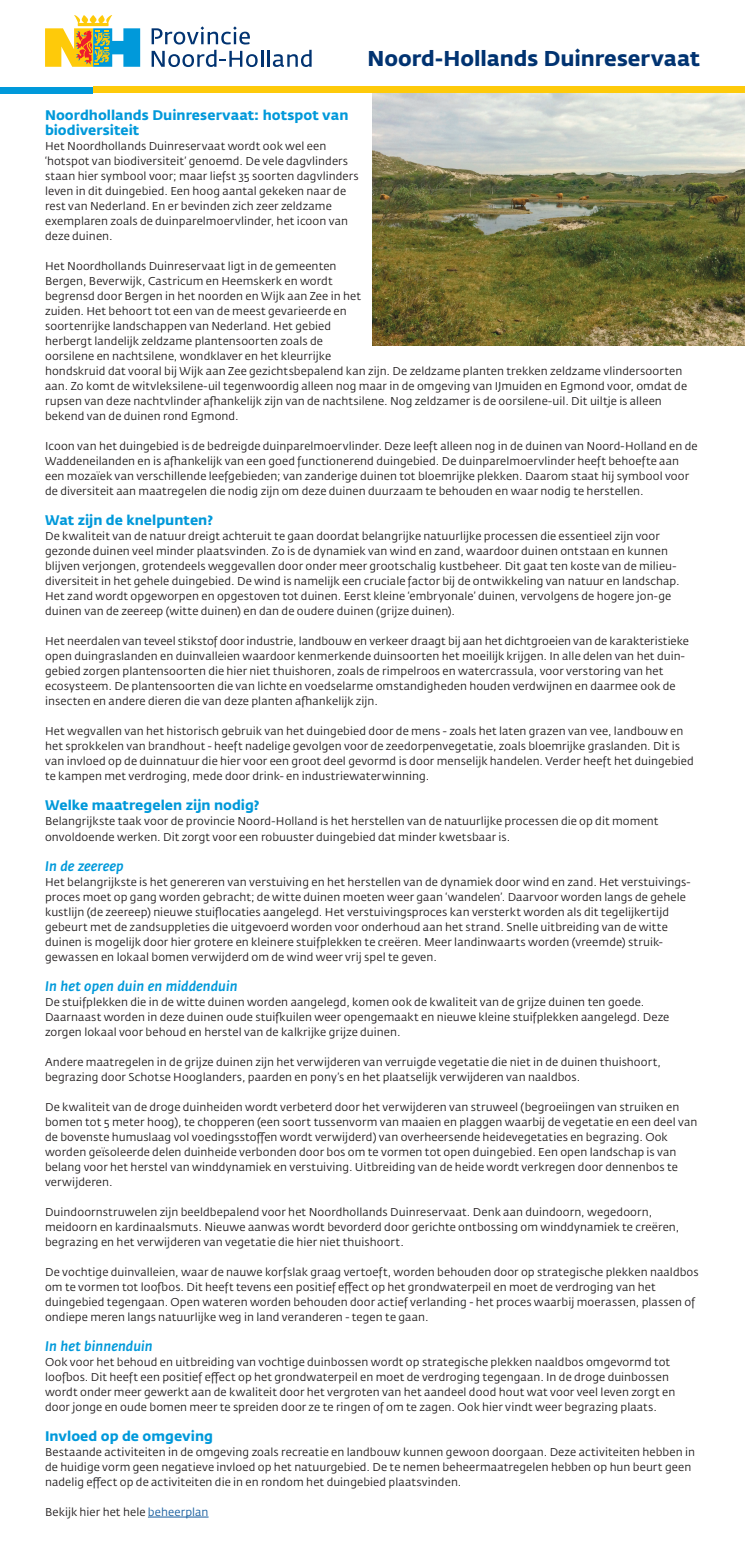
<style>
.page{position:relative;width:745px;height:1560px;background:#fff}
.page>*{position:absolute;margin:0;border:0;box-sizing:border-box;transform-origin:0 0}
.t1{font:700 21.25px "Fedra Sans Std";color:#013371}
.t2{font:700 13.75px/15px "Fedra Sans Std";color:#0099da}
.t3{font:italic 500 13.75px "Fedra Sans Std";letter-spacing:.005em;color:#0099da}
.t4{font:11.25px/15px "Fedra Sans Std";letter-spacing:.005em;color:#231f20}
.s1{color:#175d9e}
</style>
<div class="page">
<hr style="left:148px;top:1516px;width:60px;height:1px;background:#175d9e">
<svg style="left:45px;top:15px;width:95px;height:52px"></svg>
<svg style="left:151px;top:26px;width:160px;height:41px"></svg>
<div style="left:0;top:87px;width:93px;height:7px;background:#0099da"></div>
<div style="left:93px;top:86px;width:651px;height:7px;background:#feca0a"></div>
<img style="left:372px;top:94px;width:372px;height:251px">
<h1 class="t1" style="left:367px;top:45px;width:333px">Noord-Hollands Duinreservaat</h1>
<p class="t2" style="left:45px;top:108px;width:305px">Noordhollands Duinreservaat: hotspot van biodiversiteit</p>
<p class="t4" style="left:45px;top:139px;width:315px">Het Noordhollands Duinreservaat wordt ook wel een ‘hotspot van biodiversiteit’ genoemd. De vele dagvlinders staan hier symbool voor; maar liefst 35 soorten dagvlinders leven in dit duingebied. Een hoog aantal gekeken naar de rest van Nederland. En er bevinden zich zeer zeldzame exemplaren zoals de duinparelmoervlinder, het icoon van deze duinen.</p>
<p class="t4" style="left:45px;top:259px;width:643px">Het Noordhollands Duinreservaat ligt in de gemeenten<br>Bergen, Beverwijk, Castricum en Heemskerk en wordt<br>begrensd door Bergen in het noorden en Wijk aan Zee in het<br>zuiden. Het behoort tot een van de meest gevarieerde en<br>soortenrijke landschappen van Nederland. Het gebied<br>herbergt landelijk zeldzame plantensoorten zoals de<br>oorsilene en nachtsilene, wondklaver en het kleurrijke<br>hondskruid dat vooral bij Wijk aan Zee gezichtsbepalend kan zijn. De zeldzame planten trekken zeldzame vlindersoorten aan. Zo komt de witvleksilene-uil tegenwoordig alleen nog maar in de omgeving van IJmuiden en Egmond voor, omdat de rupsen van deze nachtvlinder afhankelijk zijn van de nachtsilene. Nog zeldzamer is de oorsilene-uil. Dit uiltje is alleen bekend van de duinen rond Egmond.</p>
<p class="t4" style="left:45px;top:439px;width:653px">Icoon van het duingebied is de bedreigde duinparelmoervlinder. Deze leeft alleen nog in de duinen van Noord-Holland en de Waddeneilanden en is afhankelijk van een goed functionerend duingebied. De duinparelmoervlinder heeft behoefte aan een mozaïek van verschillende leefgebieden; van zanderige duinen tot bloemrijke plekken. Daarom staat hij symbool voor de diversiteit aan maatregelen die nodig zijn om deze duinen duurzaam te behouden en waar nodig te herstellen.</p>
<p class="t2" style="left:45px;top:513px;width:169px">Wat zijn de knelpunten?</p>
<p class="t4" style="left:45px;top:529px;width:635px">De kwaliteit van de natuur dreigt achteruit te gaan doordat belangrijke natuurlijke processen die essentieel zijn voor gezonde duinen veel minder plaatsvinden. Zo is de dynamiek van wind en zand, waardoor duinen ontstaan en kunnen blijven verjongen, grotendeels weggevallen door onder meer grootschalig kustbeheer. Dit gaat ten koste van de milieu&shy;diversiteit in het gehele duingebied. De wind is namelijk een cruciale factor bij de ontwikkeling van natuur en landschap.<br>Het zand wordt opgeworpen en opgestoven tot duinen. Eerst kleine ‘embryonale’ duinen, vervolgens de hogere jon-ge duinen van de zeereep (witte duinen) en dan de oudere duinen (grijze duinen).</p>
<p class="t4" style="left:45px;top:634px;width:645px">Het neerdalen van teveel stikstof door industrie, landbouw en verkeer draagt bij aan het dichtgroeien van de karakteristieke open duingraslanden en duinvalleien waardoor kenmerkende duinsoorten het moeilijk krijgen. In alle delen van het duin&shy;gebied zorgen plantensoorten die hier niet thuishoren, zoals de rimpelroos en watercrassula, voor verstoring van het ecosysteem. De plantensoorten die van lichte en voedselarme omstandigheden houden verdwijnen en daarmee ook de insecten en andere dieren die van deze planten afhankelijk zijn.</p>
<p class="t4" style="left:45px;top:724px;width:650px">Het wegvallen van het historisch gebruik van het duingebied door de mens - zoals het laten grazen van vee, landbouw en het sprokkelen van brandhout - heeft nadelige gevolgen voor de zeedorpenvegetatie, zoals bloemrijke graslanden. Dit is van invloed op de duinnatuur die hier voor een groot deel gevormd is door menselijk handelen. Verder heeft het duingebied te kampen met verdroging, mede door drink- en industriewaterwinning.</p>
<p class="t2" style="left:45px;top:798px;width:216px">Welke maatregelen zijn nodig?</p>
<p class="t4" style="left:45px;top:814px;width:614px">Belangrijkste taak voor de provincie Noord-Holland is het herstellen van de natuurlijke processen die op dit moment onvoldoende werken. Dit zorgt voor een robuuster duingebied dat minder kwetsbaar is.</p>
<p class="t3" style="left:45px;top:857px;width:80px">In de zeereep</p>
<p class="t4" style="left:45px;top:874px;width:646px">Het belangrijkste is het genereren van verstuiving en het herstellen van de dynamiek door wind en zand. Het verstuivings&shy;proces moet op gang worden gebracht; de witte duinen moeten weer gaan ‘wandelen’. Daarvoor worden langs de gehele kustlijn (de zeereep) nieuwe stuiflocaties aangelegd. Het verstuivingsproces kan versterkt worden als dit tegelijkertijd gebeurt met de zandsuppleties die uitgevoerd worden voor onderhoud aan het strand. Snelle uitbreiding van de witte duinen is mogelijk door hier grotere en kleinere stuifplekken te creëren. Meer landinwaarts worden (vreemde) struik&shy;gewassen en lokaal bomen verwijderd om de wind weer vrij spel te geven.</p>
<p class="t3" style="left:45px;top:977px;width:194px">In het open duin en middenduin</p>
<p class="t4" style="left:45px;top:994px;width:625px">De stuifplekken die in de witte duinen worden aangelegd, komen ook de kwaliteit van de grijze duinen ten goede.<br>Daarnaast worden in deze duinen oude stuifkuilen weer opengemaakt en nieuwe kleine stuifplekken aangelegd. Deze zorgen lokaal voor behoud en herstel van de kalkrijke grijze duinen.</p>
<p class="t4" style="left:45px;top:1054px;width:617px">Andere maatregelen in de grijze duinen zijn het verwijderen van verruigde vegetatie die niet in de duinen thuishoort, begrazing door Schotse Hooglanders, paarden en pony’s en het plaatselijk verwijderen van naaldbos.</p>
<p class="t4" style="left:45px;top:1099px;width:653px">De kwaliteit van de droge duinheiden wordt verbeterd door het verwijderen van struweel (begroeiingen van struiken en bomen tot 5 meter hoog), te chopperen (een soort tussenvorm van maaien en plaggen waarbij de vegetatie en een deel van de bovenste humuslaag vol voedingsstoffen wordt verwijderd) van overheersende heidevegetaties en begrazing. Ook worden geïsoleerde delen duinheide verbonden door bos om te vormen tot open duingebied. Een open landschap is van belang voor het herstel van winddynamiek en verstuiving. Uitbreiding van de heide wordt verkregen door dennenbos te verwijderen.</p>
<p class="t4" style="left:45px;top:1204px;width:635px">Duindoornstruwelen zijn beeldbepalend voor het Noordhollands Duinreservaat. Denk aan duindoorn, wegedoorn, meidoorn en kardinaalsmuts. Nieuwe aanwas wordt bevorderd door gerichte ontbossing om winddynamiek te creëren, begrazing en het verwijderen van vegetatie die hier niet thuishoort.</p>
<p class="t4" style="left:45px;top:1264px;width:654px">De vochtige duinvalleien, waar de nauwe korfslak graag vertoeft, worden behouden door op strategische plekken naaldbos om te vormen tot loofbos. Dit heeft tevens een positief effect op het grondwaterpeil en moet de verdroging van het duingebied tegengaan. Open wateren worden behouden door actief verlanding - het proces waarbij moerassen, plassen of ondiepe meren langs natuurlijke weg in land veranderen - tegen te gaan.</p>
<p class="t3" style="left:45px;top:1337px;width:109px">In het binnenduin</p>
<p class="t4" style="left:45px;top:1354px;width:631px">Ook voor het behoud en uitbreiding van vochtige duinbossen wordt op strategische plekken naaldbos omgevormd tot loofbos. Dit heeft een positief effect op het grondwaterpeil en moet de verdroging tegengaan. In de droge duinbossen wordt onder meer gewerkt aan de kwaliteit door het vergroten van het aandeel dood hout wat voor veel leven zorgt en door jonge en oude bomen meer te spreiden door ze te ringen of om te zagen. Ook hier vindt weer begrazing plaats.</p>
<p class="t2" style="left:45px;top:1428px;width:169px">Invloed op de omgeving</p>
<p class="t4" style="left:45px;top:1444px;width:651px">Bestaande activiteiten in de omgeving zoals recreatie en landbouw kunnen gewoon doorgaan. Deze activiteiten hebben in de huidige vorm geen negatieve invloed op het natuurgebied. De te nemen beheermaatregelen hebben op hun beurt geen nadelig effect op de activiteiten die in en rondom het duingebied plaatsvinden.</p>
<p class="t4" style="left:45px;top:1504px;width:165px">Bekijk hier het hele <span class="s1">beheerplan</span></p>
</div>
